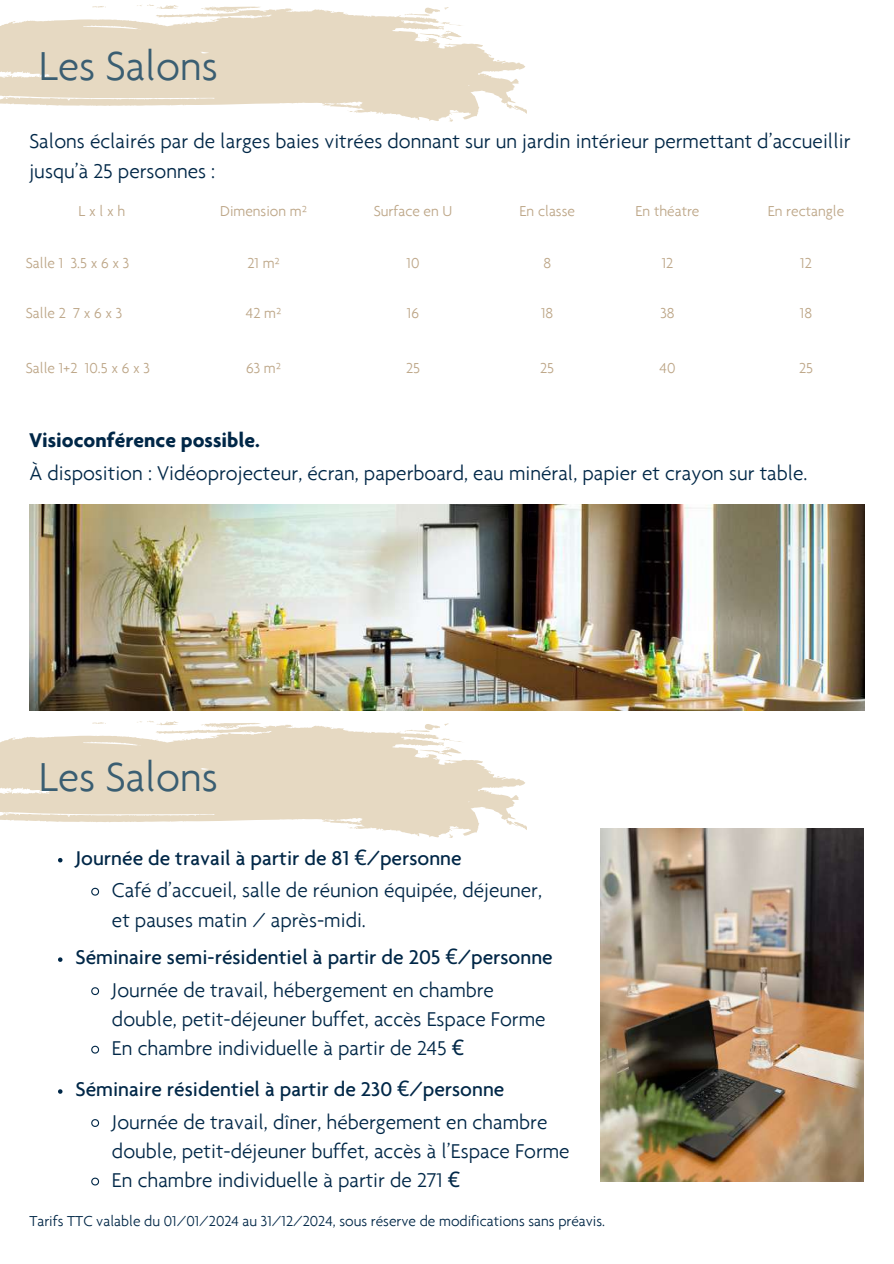
<style>
.page{position:relative;width:894px;height:1264px;background:#fff}
.page>*{position:absolute;margin:0;border:0;box-sizing:border-box;transform-origin:0 0}
.t1{font:300 43.5px "Agenda";color:#3a5e72}
.t2{font:300 21.45px/29.2px "Agenda";color:#002747}
.t3{font:500 21.45px/37.5px "Agenda";color:#002747}
.t4{font:700 21.45px "Agenda";color:#002747}
.t5{font:300 15.45px "Agenda";color:#bda687}
.t6{font:300 15.45px "Agenda";color:#002747}
.t7{font:300 15.45px "Agenda";letter-spacing:.24em;color:#bda687}
.s1{font-weight:500}
.s2{font-family:"Noto Sans";font-weight:400}
.s3{font-weight:300}
</style>
<div class="page">
<svg style="left:0;top:8px;width:525px;height:114px;fill:#e6d9c2"></svg>
<svg style="left:201px;top:6px;width:60px;height:6px"></svg>
<svg style="left:92px;top:6px;width:14px;height:2px"></svg>
<svg style="left:136px;top:4px;width:43px;height:6px"></svg>
<svg style="left:0;top:724px;width:525px;height:114px;fill:#e6d9c2"></svg>
<svg style="left:201px;top:723px;width:60px;height:5px"></svg>
<svg style="left:92px;top:722px;width:14px;height:2px"></svg>
<svg style="left:136px;top:721px;width:43px;height:5px"></svg>
<img style="left:29px;top:504px;width:835px;height:206px">
<img style="left:600px;top:828px;width:263px;height:352px">
<svg style="left:58px;top:858px;width:4px;height:4px"></svg>
<svg style="left:91px;top:887px;width:9px;height:9px"></svg>
<svg style="left:58px;top:957px;width:4px;height:4px"></svg>
<svg style="left:91px;top:987px;width:9px;height:8px"></svg>
<svg style="left:91px;top:1045px;width:9px;height:9px"></svg>
<svg style="left:58px;top:1089px;width:4px;height:4px"></svg>
<svg style="left:91px;top:1119px;width:9px;height:8px"></svg>
<svg style="left:91px;top:1177px;width:9px;height:9px"></svg>
<h1 class="t1" style="left:39px;top:41px;width:181px">Les Salons</h1>
<p class="t2" style="left:29px;top:126px;width:822px">Salons éclairés par de larges baies vitrées donnant sur un jardin intérieur permettant d’accueillir jusqu’à 25 personnes :</p>
<p class="t5" style="left:78px;top:202px;width:48px">Lxlxh</p>
<p class="t5" style="left:220px;top:202px;width:88px">Dimension m²</p>
<p class="t5" style="left:373px;top:202px;width:80px">Surface en U</p>
<p class="t5" style="left:519px;top:202px;width:57px">En classe</p>
<p class="t5" style="left:635px;top:202px;width:65px">En théatre</p>
<p class="t5" style="left:767px;top:202px;width:78px">En rectangle</p>
<p class="t5" style="left:26px;top:254px;width:105px">Salle 1 3.5 x 6 x 3</p>
<p class="t5" style="left:247px;top:254px;width:34px">21 m²</p>
<p class="t5" style="left:406px;top:254px;width:14px">10</p>
<p class="t5" style="left:543px;top:254px;width:9px">8</p>
<p class="t5" style="left:661px;top:254px;width:13px">12</p>
<p class="t5" style="left:800px;top:254px;width:13px">12</p>
<p class="t7" style="left:26px;top:303px;width:98px">Salle2 7x6x3</p>
<p class="t5" style="left:246px;top:303px;width:37px">42 m²</p>
<p class="t5" style="left:407px;top:303px;width:14px">16</p>
<p class="t5" style="left:541px;top:303px;width:14px">18</p>
<p class="t5" style="left:660px;top:303px;width:16px">38</p>
<p class="t5" style="left:799px;top:303px;width:14px">18</p>
<p class="t5" style="left:26px;top:359px;width:126px">Salle 1+2 10.5 x 6 x 3</p>
<p class="t5" style="left:246px;top:359px;width:37px">63 m²</p>
<p class="t5" style="left:406px;top:359px;width:15px">25</p>
<p class="t5" style="left:540px;top:359px;width:15px">25</p>
<p class="t5" style="left:659px;top:359px;width:17px">40</p>
<p class="t5" style="left:798px;top:359px;width:15px">25</p>
<p class="t4" style="left:29px;top:431px;width:232px">Visioconférence possible.</p>
<p class="t2" style="left:29px;top:457px;width:779px">À disposition : Vidéoprojecteur, écran, paperboard, eau minéral, papier et crayon sur table.</p>
<h1 class="t1" style="left:39px;top:751px;width:181px">Les Salons</h1>
<p class="t2" style="left:112px;top:840px;width:431px;line-height:32.7px;text-indent:-37px"><span class="s1">Journée de travail à partir de 81</span> <span class="s2">€</span><span class="s1">/personne<br></span>Café d’accueil, salle de réunion équipée, déjeuner,</p>
<p class="t3" style="left:75px;top:903px;width:478px;text-indent:37px"><span class="s3">et pauses matin / après-midi.<br></span>Séminaire semi-résidentiel à partir de 205 <span class="s2">€</span>/personne</p>
<p class="t2" style="left:112px;top:974px;width:435px">Journée de travail, hébergement en chambre double, petit-déjeuner buffet, accès Espace Forme<br>En chambre individuelle à partir de 245 <span class="s2">€</span></p>
<p class="t2" style="left:112px;top:1072px;width:437px;line-height:32.7px;text-indent:-37px"><span class="s1">Séminaire résidentiel à partir de 230</span> <span class="s2">€</span><span class="s1">/personne<br></span>Journée de travail, dîner, hébergement en chambre</p>
<p class="t2" style="left:112px;top:1135px;width:459px">double, petit-déjeuner buffet, accès à l’Espace Forme<br>En chambre individuelle à partir de 271 <span class="s2">€</span></p>
<p class="t6" style="left:29px;top:1212px;width:577px">Tarifs TTC valable du 01/01/2024 au 31/12/2024, sous réserve de modifications sans préavis.</p>
</div>
